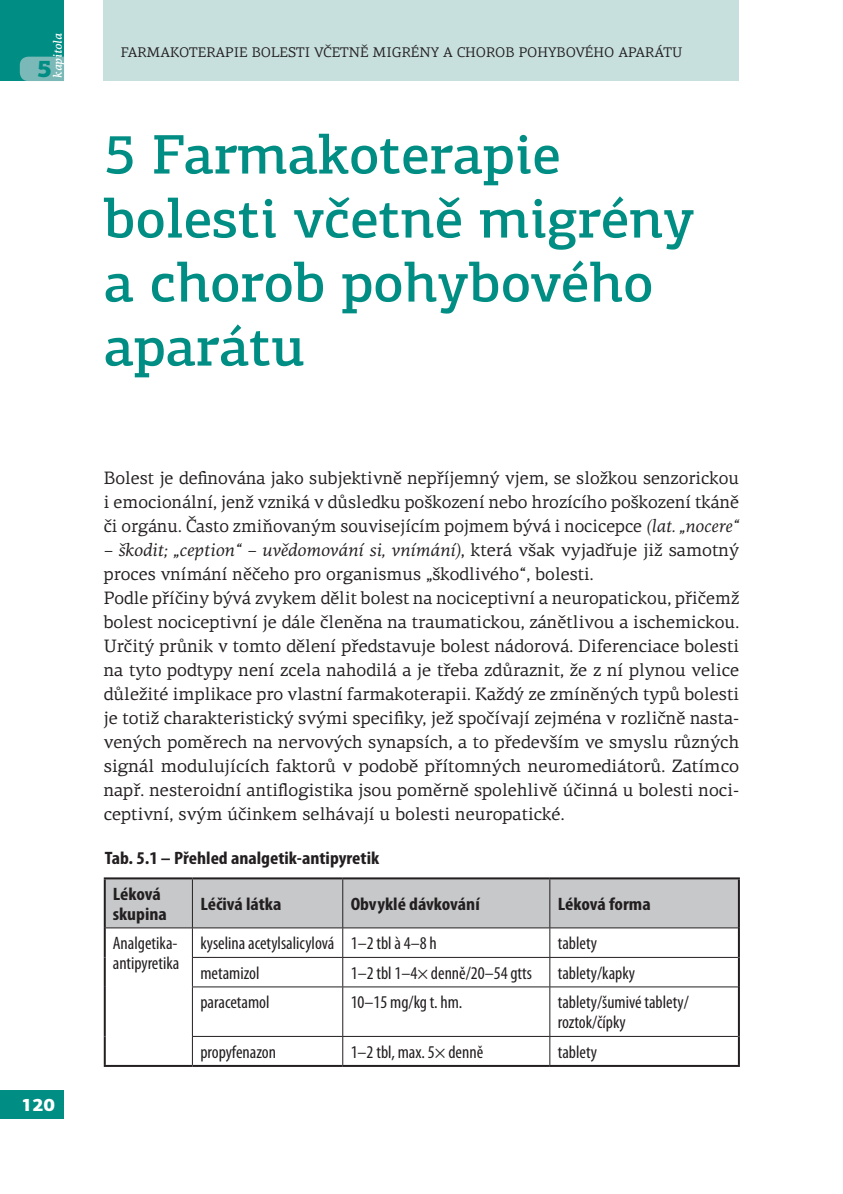
<style>
.page{position:relative;width:843px;height:1194px;background:#fff}
.page>*{position:absolute;margin:0;border:0;box-sizing:border-box;transform-origin:0 0}
.t1{font:500 56px/64px "PF Agora Slab Pro";color:#008d83}
.t2{font:900 24px "PF Agora Slab Pro";color:#008d83}
.t3{font:18px/24px "PF Agora Serif Pro";color:#231f20;text-align:justify}
.t4{font:condensed 18px/20px "Myriad Pro";color:#231f20}
.t5{font:700 condensed 18px/35.6px "Myriad Pro";color:#231f20;scale:1.1 1}
.t6{font:900 18px "PF Agora Sans Pro";color:#fff}
.t7{font:14px "PF Agora Serif Pro";color:#231f20}
.t8{font:italic 500 12px "PF Agora Serif Pro";color:#fff}
.s1{font-style:italic}
</style>
<div class="page">
<div style="left:0;top:1090px;width:64px;height:29px;background:#008d83"></div>
<svg style="left:193px;top:987px;width:544px;height:78px"></svg>
<svg style="left:106px;top:879px;width:631px;height:108px"></svg>
<hr style="left:192px;top:986px;width:151px;height:1px;background:#231f20">
<hr style="left:192px;top:987px;width:1px;height:49px;background:#231f20">
<hr style="left:343px;top:986px;width:206px;height:1px;background:#231f20">
<hr style="left:342px;top:987px;width:1px;height:49px;background:#231f20">
<hr style="left:549px;top:986px;width:188px;height:1px;background:#231f20">
<hr style="left:549px;top:987px;width:1px;height:49px;background:#231f20">
<hr style="left:192px;top:1036px;width:151px;height:1px;background:#231f20">
<svg style="left:192px;top:1037px;width:1px;height:28px"></svg>
<hr style="left:343px;top:1036px;width:206px;height:1px;background:#231f20">
<svg style="left:342px;top:1037px;width:1px;height:28px"></svg>
<hr style="left:549px;top:1036px;width:188px;height:1px;background:#231f20">
<svg style="left:549px;top:1037px;width:1px;height:28px"></svg>
<hr style="left:104px;top:877px;width:88px;height:2px;background:#231f20">
<hr style="left:104px;top:879px;width:2px;height:49px;background:#231f20">
<hr style="left:192px;top:877px;width:151px;height:2px;background:#231f20">
<hr style="left:343px;top:877px;width:206px;height:2px;background:#231f20">
<hr style="left:549px;top:877px;width:190px;height:2px;background:#231f20">
<hr style="left:737px;top:879px;width:2px;height:49px;background:#231f20">
<hr style="left:104px;top:928px;width:2px;height:29px;background:#231f20">
<hr style="left:104px;top:957px;width:2px;height:30px;background:#231f20">
<hr style="left:104px;top:987px;width:2px;height:49px;background:#231f20">
<hr style="left:104px;top:1036px;width:2px;height:29px;background:#231f20">
<hr style="left:104px;top:1065px;width:88px;height:2px;background:#231f20">
<hr style="left:737px;top:928px;width:2px;height:29px;background:#231f20">
<hr style="left:737px;top:957px;width:2px;height:30px;background:#231f20">
<hr style="left:737px;top:987px;width:2px;height:49px;background:#231f20">
<hr style="left:737px;top:1036px;width:2px;height:29px;background:#231f20">
<hr style="left:192px;top:1065px;width:151px;height:2px;background:#231f20">
<hr style="left:343px;top:1065px;width:206px;height:2px;background:#231f20">
<hr style="left:549px;top:1065px;width:190px;height:2px;background:#231f20">
<div style="left:104px;top:0;width:635px;height:81px;background:#c7e0de"></div>
<div style="left:0;top:0;width:64px;height:81px;background:#008d83"></div>
<svg style="left:20px;top:57px;width:44px;height:24px"></svg>
<p class="t8" style="left:50px;top:78px;width:46px;rotate:-90deg">kapitola</p>
<h2 class="t2" style="left:37px;top:53px;width:17px">5</h2>
<p class="t6" style="left:21px;top:1093px;width:35px">120</p>
<p class="t7" style="left:121px;top:44px;width:562px">FARMAKOTERAPIE BOLESTI VČETNĚ MIGRÉNY A CHOROB POHYBOVÉHO APARÁTU</p>
<h1 class="t1" style="left:104px;top:122px;width:592px">5 Farmakoterapie bolesti včetně migrény a chorob pohybového aparátu</h1>
<p class="t3" style="left:104px;top:465px;width:637px">Bolest je definována jako subjektivně nepříjemný vjem, se složkou senzorickou i emocionální, jenž vzniká v důsledku poškození nebo hrozícího poškození tkáně či orgánu. Často zmiňovaným souvisejícím pojmem bývá i nocicepce <span class="s1">(lat. „nocere“</span></p>
<p class="t3" style="left:104px;top:537px;width:637px;text-align:left"><span class="s1">– škodit; „ception“ – uvědomování si, vnímání)</span>, která však vyjadřuje již samotný proces vnímání něčeho pro organismus „škodlivého“, bolesti.<br>Podle příčiny bývá zvykem dělit bolest na nociceptivní a neuropatickou, přičemž bolest nociceptivní je dále členěna na traumatickou, zánětlivou a ischemickou.<br>Určitý průnik v tomto dělení představuje bolest nádorová. Diferenciace bolesti na tyto podtypy není zcela nahodilá a je třeba zdůraznit, že z ní plynou velice důležité implikace pro vlastní farmakoterapii. Každý ze zmíněných typů bolesti je totiž charakteristický svými specifiky, jež spočívají zejména v rozličně nasta&shy;vených poměrech na nervových synapsích, a to především ve smyslu různých signál modulujících faktorů v podobě přítomných neuromediátorů. Zatímco např. nesteroidní antiflogistika jsou poměrně spolehlivě účinná u bolesti noci&shy;ceptivní, svým účinkem selhávají u bolesti neuropatické.</p>
<p class="t5" style="left:113px;top:841px;width:244px;text-indent:-8px">Tab. 5.1 – Přehled analgetik-antipyretik<br>Léková</p>
<p class="t5" style="left:113px;top:896px;width:51px">skupina</p>
<p class="t5" style="left:200px;top:886px;width:75px">Léčivá látka</p>
<p class="t5" style="left:351px;top:886px;width:119px">Obvyklé dávkování</p>
<p class="t5" style="left:557px;top:886px;width:86px">Léková forma</p>
<p class="t4" style="left:113px;top:934px;width:68px">Analgetika&shy;antipyretika</p>
<p class="t4" style="left:200px;top:934px;width:238px">kyselina acetylsalicylová 1–2 tbl à 4–8 h</p>
<p class="t4" style="left:557px;top:934px;width:41px">tablety</p>
<p class="t4" style="left:200px;top:963px;width:61px">metamizol</p>
<p class="t4" style="left:350px;top:963px;width:183px">1–2 tbl 1–4× denně/20–54 gtts</p>
<p class="t4" style="left:557px;top:963px;width:79px">tablety/kapky</p>
<p class="t4" style="left:200px;top:993px;width:71px">paracetamol</p>
<p class="t4" style="left:350px;top:993px;width:113px">10–15 mg/kg t. hm.</p>
<p class="t4" style="left:557px;top:993px;width:132px">tablety/šumivé tablety/ roztok/čípky</p>
<p class="t4" style="left:200px;top:1042px;width:77px">propyfenazon</p>
<p class="t4" style="left:350px;top:1042px;width:134px">1–2 tbl, max. 5× denně</p>
<p class="t4" style="left:557px;top:1042px;width:41px">tablety</p>
</div>
